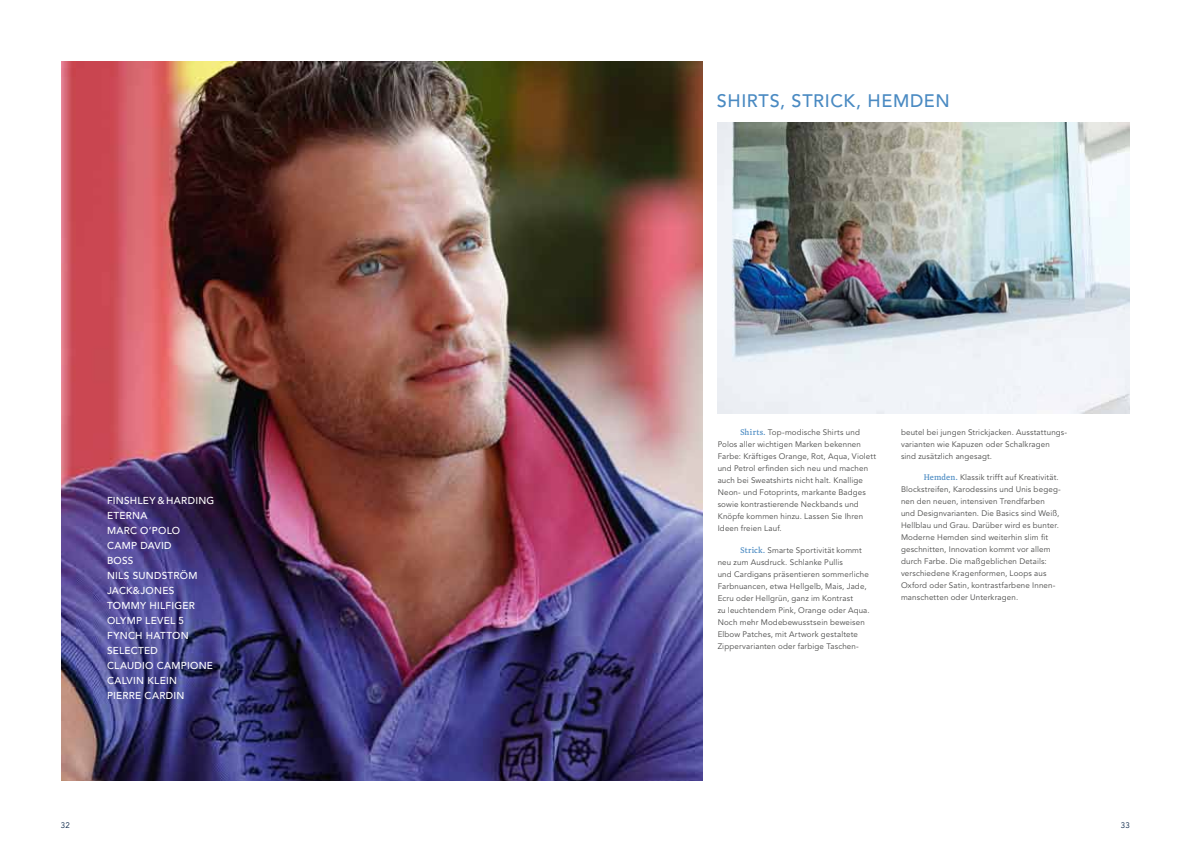
<style>
.page{position:relative;width:1191px;height:842px;background:#fff}
.page>*{position:absolute;margin:0;border:0;box-sizing:border-box;transform-origin:0 0}
.t1{font:500 18px "Avenir LTCE";letter-spacing:.025em;color:#4a8ac2}
.t2{font:500 10px/15px "Avenir LTCE";letter-spacing:.025em;color:#fff}
.t3{font:8px/12px "Avenir LTCE";letter-spacing:.015em;color:#494948}
.t4{font:8px "Avenir LTCE";color:#001e42}
.s1{font-family:"Tundra Pro";font-weight:500;font-size:8.5px;color:#4a8ac2}
</style>
<div class="page">
<img style="left:61px;top:61px;width:641px;height:720px">
<img style="left:717px;top:122px;width:412px;height:291px">
<p class="t2" style="left:107px;top:494px;width:109px">FINSHLEY &amp; HARDING<br>ETERNA<br>MARC O’POLO<br>CAMP DAVID<br>BOSS<br>N ILS SUNDSTRÖM<br>JACK&amp;JONES<br>TOMMY H ILFIGER<br>OLYMP LEVEL 5<br>FYNCH HATTON<br>SELECTED<br>CLAUDIO CAMPIONE<br>CALVIN KLEIN<br>PIERRE CARDIN</p>
<h1 class="t1" style="left:717px;top:90px;width:12px">SHIRTS</h1>
<h1 class="t1" style="left:780px;top:90px;width:22px">, STRI</h1>
<h1 class="t1" style="left:830px;top:90px;width:121px">CK, H EMDEN</h1>
<p class="t3" style="left:717px;top:426px;width:160px;text-indent:23px"><span class="s1">Shirts.</span> Top-modische Shirts und Polos aller wichtigen Marken bekennen Farbe: Kräftiges Orange, Rot, Aqua, Violett und Petrol erfinden sich neu und machen auch bei Sweatshirts nicht halt. Knallige Neon- und Fotoprints, markante Badges sowie kontrastierende Neckbands und Knöpfe kommen hinzu. Lassen Sie Ihren Ideen freien Lauf.</p>
<p class="t3" style="left:717px;top:544px;width:153px;text-indent:23px"><span class="s1">Strick.</span> Smarte Sportivität kommt neu zum Ausdruck. Schlanke Pullis<br>und Cardigans präsentieren sommerliche Farbnuancen, etwa Hellgelb, Mais, Jade, Ecru oder Hellgrün, ganz im Kontrast<br>zu leuchtendem Pink, Orange oder Aqua.<br>Noch mehr Modebewusstsein beweisen Elbow Patches, mit Artwork gestaltete Zippervarianten oder farbige Taschen-</p>
<p class="t3" style="left:901px;top:426px;width:167px">beutel bei jungen Strickjacken. Ausstattungs‑ varianten wie Kapuzen oder Schalkragen sind zusätzlich angesagt.</p>
<p class="t3" style="left:901px;top:472px;width:161px;text-indent:23px"><span class="s1">Hemden.</span> Klassik trifft auf Kreativität.<br>Blockstreifen, Karodessins und Unis begeg‑ nen den neuen, intensiven Trendfarben und Designvarianten. Die Basics sind Weiß, Hellblau und Grau. Darüber wird es bunter.<br>Moderne Hemden sind weiterhin slim fit geschnitten, Innovation kommt vor allem durch Farbe. Die maßgeblichen Details: verschiedene Kragenformen, Loops aus Oxford oder Satin, kontrastfarbene Innen&shy;manschetten oder Unterkragen.</p>
<p class="t4" style="left:61px;top:821px;width:10px">32</p>
<p class="t4" style="left:1121px;top:821px;width:11px">33</p>
</div>
